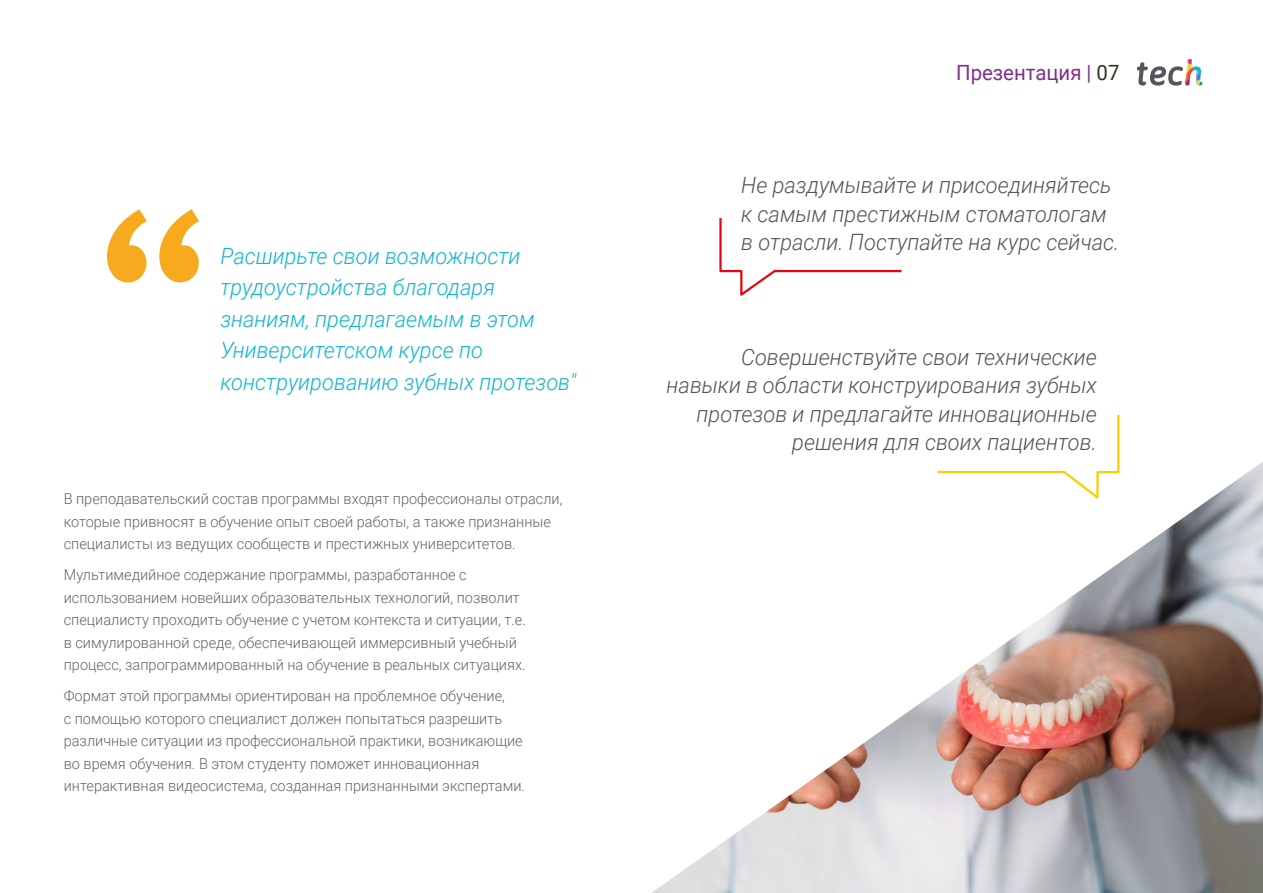
<style>
.page{position:relative;width:1263px;height:893px;background:#fff}
.page>*{position:absolute;margin:0;border:0;box-sizing:border-box;transform-origin:0 0}
.t1{font:italic 300 22.5px/28.5px "Roboto";color:#52555b;text-align:right}
.t2{font:italic 300 22.5px/31.5px "Roboto";color:#0fb6cf}
.t3{font:21px "Roboto";color:#813089}
.t4{font:300 15px/22.5px "Roboto";color:#61646a}
.s1{color:#312e20}
</style>
<div class="page">
<svg style="left:1117px;top:414px;width:3px;height:47px"></svg>
<svg style="left:719px;top:218px;width:183px;height:78px"></svg>
<img style="left:651px;top:461px;width:612px;height:432px">
<svg style="left:107px;top:209px;width:92px;height:73px"></svg>
<svg style="left:1137px;top:59px;width:65px;height:27px"></svg>
<h1 class="t2" style="left:220px;top:239px;width:357px">Расширьте свои возможности трудоустройства благодаря знаниям, предлагаемым в этом<br>Университетском курсе по конструированию зубных протезов"</h1>
<p class="t4" style="left:64px;top:487px;width:500px">В преподавательский состав программы входят профессионалы отрасли, которые привносят в обучение опыт своей работы, а также признанные специалисты из ведущих сообществ и престижных университетов.</p>
<p class="t4" style="left:64px;top:563px;width:464px">Мультимедийное содержание программы, разработанное с использованием новейших образовательных технологий, позволит специалисту проходить обучение с учетом контекста и ситуации, т.е. в симулированной среде, обеспечивающей иммерсивный учебный процесс, запрограммированный на обучение в реальных ситуациях.</p>
<p class="t4" style="left:64px;top:684px;width:463px">Формат этой программы ориентирован на проблемное обучение,<br>с помощью которого специалист должен попытаться разрешить различные ситуации из профессиональной практики, возникающие во время обучения. В этом студенту поможет инновационная интерактивная видеосистема, созданная признанными экспертами.</p>
<h2 class="t3" style="left:956px;top:57px;width:165px">Презентация | <span class="s1">07</span></h2>
<h1 class="t1" style="left:741px;top:170px;width:380px;text-align:left">Не раздумывайте и присоединяйтесь к самым престижным стоматологам в отрасли. Поступайте на курс сейчас.</h1>
<h1 class="t1" style="left:667px;top:341px;width:432px">Совершенствуйте свои технические навыки в области конструирования зубных протезов и предлагайте инновационные решения для своих пациентов.</h1>
</div>
